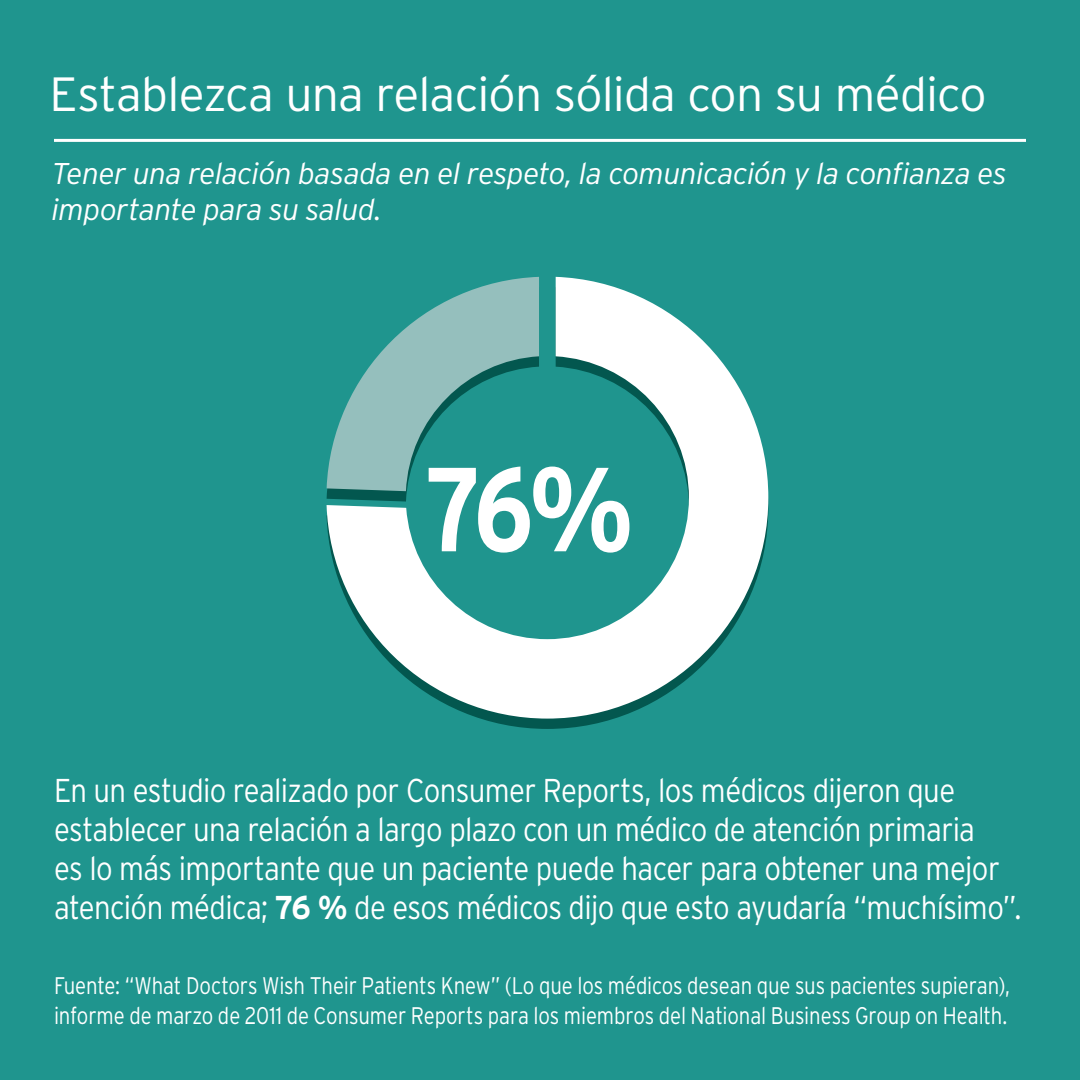
<style>
.page{position:relative;width:1080px;height:1080px;background:#1f958e}
.page>*{position:absolute;margin:0;border:0;box-sizing:border-box;transform-origin:0 0}
.hed{font:700 condensed 119.1px "Interstate";color:#fff}
.hed-2{font:300 48px "Interstate";letter-spacing:-.02em;color:#fff}
.body{font:300 33px/39px "Interstate";letter-spacing:-.02em;color:#fff;scale:.89 1}
.body-2{font:italic 300 30px/36px "Interstate";letter-spacing:-.02em;color:#fff}
.body-3{font:300 24px/30px "Interstate";letter-spacing:-.005em;color:#fff;scale:.85 1}
.s1{font-weight:700}
</style>
<div class="page">
<svg style="left:482px;top:719px;width:130px;height:10px"></svg>
<hr style="left:54px;top:139px;width:972px;height:3px;background:#fff">
<svg style="left:327px;top:277px;width:441px;height:442px"></svg>
<svg style="left:327px;top:277px;width:212px;height:225px"></svg>
<p class="hed-2" style="left:49px;top:67px;width:939px">Establezca una relación sólida con su médico</p>
<p class="body-2" style="left:52px;top:155px;width:957px">Tener una relación basada en el respeto, la comunicación y la confianza es importante para su salud.</p>
<p class="hed" style="left:425px;top:443px;width:209px">76%</p>
<p class="body" style="left:54px;top:770px;width:1089px">En un estudio realizado por Consumer Reports, los médicos dijeron que establecer una relación a largo plazo con un médico de atención primaria<br>es lo más importante que un paciente puede hacer para obtener una mejor atención médica; <span class="s1">76 %</span> de esos médicos dijo que esto ayudaría “muchísimo”.</p>
<p class="body-3" style="left:54px;top:970px;width:1126px">Fuente: “What Doctors Wish Their Patients Knew” (Lo que los médicos desean que sus pacientes supieran), informe de marzo de 2011 de Consumer Reports para los miembros del National Business Group on Health.</p>
</div>
